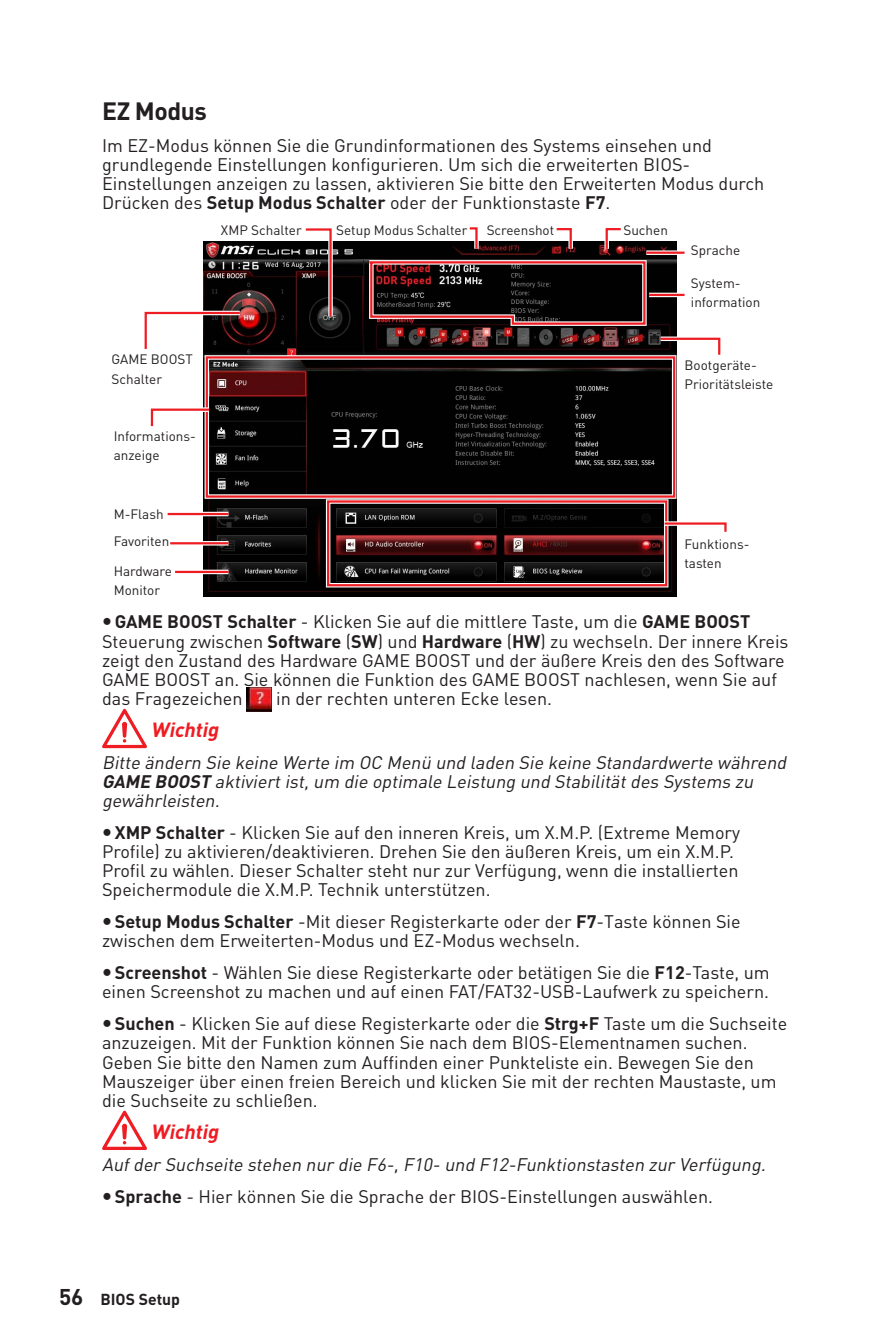
<style>
.page{position:relative;width:893px;height:1340px;background:#fff}
.page>*{position:absolute;margin:0;border:0;box-sizing:border-box;transform-origin:0 0}
.t1{font:700 24.75px "DIN Pro";letter-spacing:-.015em;color:#231f20}
.t2{font:italic 700 20.25px "DIN Pro";color:#ee1d23}
.t3{font:18px/19.1px "DIN Pro";color:#231f20}
.t4{font:italic 18px/19.1px "DIN Pro";color:#231f20}
.t5{font:700 15.75px "DIN Pro";color:#231f20}
.t6{font:13.5px/19.1px "DIN Pro";color:#231f20}
.s1{font-weight:700}
.s2{font-weight:700;font-style:normal}
.s3{font-style:normal}
.s4{font-size:22.5px}
</style>
<div class="page">
<img style="left:203px;top:242px;width:473px;height:354px">
<div style="left:205px;top:355px;width:471px;height:144px;border:4px solid #fff"></div>
<div style="left:206px;top:356px;width:469px;height:141px;border:2px solid #ee1d23"></div>
<div style="left:327px;top:500px;width:340px;height:86px;border:2px solid #ee1d23"></div>
<svg style="left:150px;top:405px;width:64px;height:25px"></svg>
<svg style="left:660px;top:519px;width:67px;height:17px"></svg>
<svg style="left:649px;top:293px;width:35px;height:4px"></svg>
<hr style="left:649px;top:294px;width:35px;height:2px;background:#ee1d23">
<svg style="left:649px;top:250px;width:28px;height:5px"></svg>
<hr style="left:646px;top:251px;width:39px;height:3px;background:#ee1d23">
<svg style="left:301px;top:228px;width:34px;height:93px;background:#513e3f"></svg>
<svg style="left:365px;top:227px;width:284px;height:101px;background:#4a3838"></svg>
<svg style="left:656px;top:334px;width:65px;height:25px"></svg>
<hr style="left:168px;top:512px;width:60px;height:4px;background:#fce2e3">
<hr style="left:168px;top:513px;width:60px;height:2px;background:#ee1d23">
<svg style="left:170px;top:541px;width:58px;height:4px"></svg>
<hr style="left:170px;top:542px;width:58px;height:2px;background:#ee1d23">
<div style="left:175px;top:569px;width:53px;height:5px;background:#fbd3d4"></div>
<hr style="left:175px;top:571px;width:53px;height:2px;background:#ee1d23">
<svg style="left:144px;top:308px;width:100px;height:45px"></svg>
<img style="left:247px;top:687px;width:25px;height:24px">
<svg style="left:102px;top:709px;width:45px;height:39px"></svg>
<svg style="left:102px;top:1110px;width:45px;height:39px"></svg>
<h1 class="t1" style="left:102px;top:94px;width:106px">EZ Modus</h1>
<p class="t3" style="left:102px;top:135px;width:664px">Im EZ-Modus können Sie die Grundinformationen des Systems einsehen und grundlegende Einstellungen konfigurieren. Um sich die erweiterten BIOS-Einstellungen anzeigen zu lassen, aktivieren Sie bitte den Erweiterten Modus durch Drücken des <span class="s1">Setup Modus Schalter</span> oder der Funktionstaste <span class="s1">F7</span>.</p>
<p class="t6" style="left:221px;top:220px;width:82px">XMP Schalter</p>
<p class="t6" style="left:112px;top:349px;width:83px">GAME BOOST<br>Schalter</p>
<p class="t6" style="left:114px;top:425px;width:84px">Informations&shy;anzeige</p>
<p class="t6" style="left:114px;top:500px;width:57px;line-height:27px">M-Flash<br>Favoriten</p>
<p class="t6" style="left:114px;top:560px;width:60px">Hardware<br>Monitor</p>
<p class="t6" style="left:336px;top:220px;width:133px">Setup Modus Schalter</p>
<p class="t6" style="left:487px;top:220px;width:69px">Screenshot</p>
<p class="t6" style="left:623px;top:220px;width:46px">Suchen</p>
<p class="t6" style="left:691px;top:240px;width:51px">Sprache</p>
<p class="t6" style="left:691px;top:273px;width:71px">System&shy;information</p>
<p class="t6" style="left:685px;top:355px;width:90px">Bootgeräte-<br>Prioritätsleiste</p>
<p class="t6" style="left:685px;top:533px;width:66px">Funktions&shy;tasten</p>
<p class="t3" style="left:102px;top:611px;width:688px;text-indent:13px"><span class="s1">GAME BOOST Schalter</span> - Klicken Sie auf die mittlere Taste, um die <span class="s1">GAME BOOST </span>Steuerung zwischen <span class="s1">Software</span> (<span class="s1">SW</span>) und <span class="s1">Hardware</span> (<span class="s1">HW</span>) zu wechseln. Der innere Kreis zeigt den Zustand des Hardware GAME BOOST und der äußere Kreis den des Software GAME BOOST an. Sie können die Funktion des GAME BOOST nachlesen, wenn Sie auf das Fragezeichen</p>
<p class="t3" style="left:276px;top:688px;width:277px">in der rechten unteren Ecke lesen.</p>
<p class="t2" style="left:151px;top:715px;width:74px">Wichtig</p>
<p class="t4" style="left:102px;top:752px;width:690px">Bitte ändern Sie keine Werte im OC Menü und laden Sie keine Standardwerte während<br><span class="s1">GAME BOOST</span> aktiviertist,um die optimale Leistung und Stabilitätdes Systems zu gewährleisten.</p>
<p class="t3" style="left:102px;top:822px;width:640px;text-indent:13px"><span class="s1">XMP Schalter</span> - Klicken Sie auf den inneren Kreis, um X.M.P. (Extreme Memory Profile) zu aktivieren/deaktivieren. Drehen Sie den äußeren Kreis, um ein X.M.P.<br>Profil zu wählen. Dieser Schalter steht nur zur Verfügung, wenn die installierten Speichermodule die X.M.P. Technik unterstützen.</p>
<p class="t3" style="left:102px;top:911px;width:640px;text-indent:13px"><span class="s1">Setup Modus Schalter</span> -Mit dieser Registerkarte oder der <span class="s1">F7</span>-Taste können Sie zwischen dem Erweiterten-Modus und EZ-Modus wechseln.</p>
<p class="t3" style="left:102px;top:962px;width:669px;text-align:right"><span class="s1">Screenshot</span> - Wählen Sie diese Registerkarte oder betätigen Sie die <span class="s1">F12</span>-Taste, um einen Screenshot zu machen und auf einen FAT/FAT32-USB-Laufwerk zu speichern.</p>
<p class="t3" style="left:102px;top:1013px;width:687px;text-indent:13px"><span class="s1">Suchen</span> - Klicken Sie auf diese Registerkarte oder die <span class="s1">Strg+F</span> Taste um die Suchseite anzuzeigen. Mit der Funktion können Sie nach dem BIOS-Elementnamen suchen.<br>Geben Sie bitte den Namen zum Auffinden einer Punkteliste ein. Bewegen Sie den Mauszeiger über einen freien Bereich und klicken Sie mit der rechten Maustaste, um die Suchseite zu schließen.</p>
<p class="t2" style="left:151px;top:1117px;width:74px">Wichtig</p>
<p class="t4" style="left:115px;top:1147px;width:656px;line-height:31.9px;text-indent:-13px">Aufder Suchseite stehen nur die F6-,F10- und F12-Funktionstasten zur Verfügung.<br><span class="s2">Sprache</span> <span class="s3">- Hier können Sie die Sprache der BIOS-Einstellungen auswählen.</span></p>
<p class="t5" style="left:59px;top:1288px;width:122px"><span class="s4">56</span> BIOS Setup</p>
</div>
